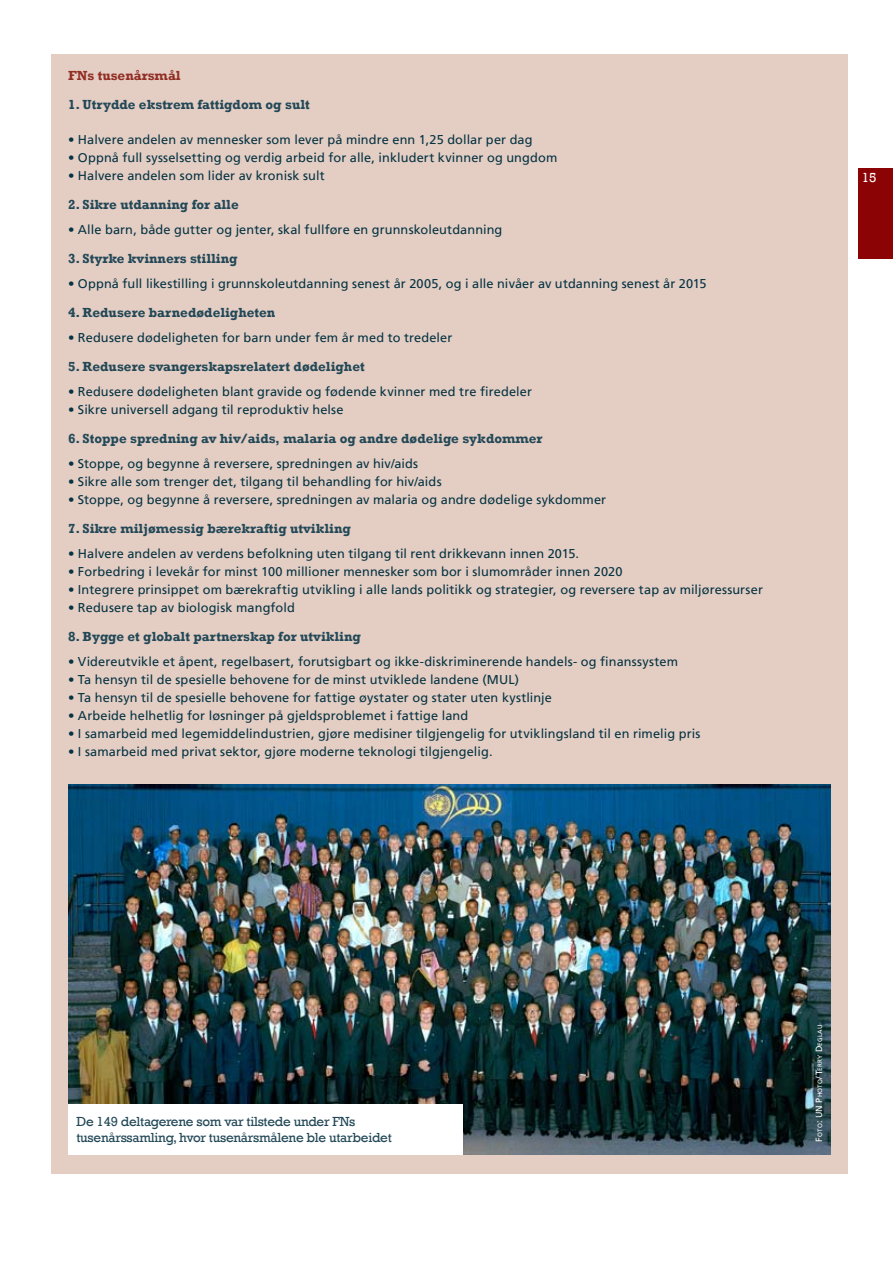
<style>
.page{position:relative;width:893px;height:1263px;background:#fff}
.page>*{position:absolute;margin:0;border:0;box-sizing:border-box;transform-origin:0 0}
.t1{font:700 13.5px "Rockwell";color:#224857}
.t2{font:13.5px/16.2px "Rockwell";letter-spacing:-.02em;color:#224857}
.t3{font:700 13.5px "Rockwell";color:#922f25}
.t4{font:13.5px "Rockwell";color:#fff}
.t5{font:12.75px "Frutiger LT";letter-spacing:.01em;color:#063342}
.t6{font:6.3px "Frutiger LT";letter-spacing:.025em;color:#fff}
.s1{font-size:9px}
</style>
<div class="page">
<div style="left:858px;top:168px;width:35px;height:91px;background:#8b0304"></div>
<div style="left:51px;top:54px;width:796px;height:1119px;background:#e4cec4"></div>
<img style="left:68px;top:785px;width:762px;height:369px">
<div style="left:68px;top:1104px;width:395px;height:50px;background:#fff"></div>
<p class="t3" style="left:68px;top:68px;width:114px">FNs tusenårsmål</p>
<p class="t1" style="left:68px;top:97px;width:243px">1. Utrydde ekstrem fattigdom og sult</p>
<p class="t5" style="left:68px;top:132px;width:466px">• Halvere andelen av mennesker som lever på mindre enn 1,25 dollar per dag</p>
<p class="t5" style="left:68px;top:150px;width:491px">• Oppnå full sysselsetting og verdig arbeid for alle, inkludert kvinner og ungdom</p>
<p class="t5" style="left:68px;top:168px;width:258px">• Halvere andelen som lider av kronisk sult</p>
<p class="t1" style="left:68px;top:196px;width:172px">2. Sikre utdanning for alle</p>
<p class="t5" style="left:68px;top:222px;width:436px">• Alle barn, både gutter og jenter, skal fullføre en grunnskoleutdanning</p>
<p class="t1" style="left:68px;top:250px;width:171px">3. Styrke kvinners stilling</p>
<p class="t5" style="left:68px;top:276px;width:640px">• Oppnå full likestilling i grunnskoleutdanning senest år 2005, og i alle nivåer av utdanning senest år 2015</p>
<p class="t1" style="left:68px;top:304px;width:209px">4. Redusere barnedødeligheten</p>
<p class="t5" style="left:68px;top:330px;width:386px">• Redusere dødeligheten for barn under fem år med to tredeler</p>
<p class="t1" style="left:68px;top:358px;width:298px">5. Redusere svangerskapsrelatert dødelighet</p>
<p class="t5" style="left:68px;top:384px;width:465px">• Redusere dødeligheten blant gravide og fødende kvinner med tre firedeler</p>
<p class="t5" style="left:68px;top:402px;width:277px">• Sikre universell adgang til reproduktiv helse</p>
<p class="t1" style="left:68px;top:430px;width:476px">6. Stoppe spredning av hiv/aids, malaria og andre dødelige sykdommer</p>
<p class="t5" style="left:68px;top:456px;width:352px">• Stoppe, og begynne å reversere, spredningen av hiv/aids</p>
<p class="t5" style="left:68px;top:474px;width:375px">• Sikre alle som trenger det, tilgang til behandling for hiv/aids</p>
<p class="t5" style="left:68px;top:492px;width:540px">• Stoppe, og begynne å reversere, spredningen av malaria og andre dødelige sykdommer</p>
<p class="t1" style="left:68px;top:520px;width:284px">7. Sikre miljømessig bærekraftig utvikling</p>
<p class="t5" style="left:68px;top:546px;width:513px">• Halvere andelen av verdens befolkning uten tilgang til rent drikkevann innen 2015.</p>
<p class="t5" style="left:68px;top:564px;width:556px">• Forbedring i levekår for minst 100 millioner mennesker som bor i slumområder innen 2020</p>
<p class="t5" style="left:68px;top:582px;width:696px">• Integrere prinsippet om bærekraftig utvikling i alle lands politikk og strategier, og reversere tap av miljøressurser</p>
<p class="t5" style="left:68px;top:600px;width:228px">• Redusere tap av biologisk mangfold</p>
<p class="t1" style="left:68px;top:628px;width:294px">8. Bygge et globalt partnerskap for utvikling</p>
<p class="t5" style="left:68px;top:654px;width:612px">• Videreutvikle et åpent, regelbasert, forutsigbart og ikke-diskriminerende handels- og finanssystem</p>
<p class="t5" style="left:68px;top:672px;width:453px">• Ta hensyn til de spesielle behovene for de minst utviklede landene (MUL)</p>
<p class="t5" style="left:68px;top:690px;width:485px">• Ta hensyn til de spesielle behovene for fattige øystater og stater uten kystlinje</p>
<p class="t5" style="left:68px;top:708px;width:402px">• Arbeide helhetlig for løsninger på gjeldsproblemet i fattige land</p>
<p class="t5" style="left:68px;top:726px;width:634px">• I samarbeid med legemiddelindustrien, gjøre medisiner tilgjengelig for utviklingsland til en rimelig pris</p>
<p class="t5" style="left:68px;top:744px;width:426px">• I samarbeid med privat sektor, gjøre moderne teknologi tilgjengelig.</p>
<p class="t4" style="left:862px;top:169px;width:16px">15</p>
<p class="t2" style="left:76px;top:1113px;width:317px">De 149 deltagerene som var tilstede under FNs tusenårssamling,hvor tusenårsmålene ble utarbeidet</p>
<p class="t6" style="left:816px;top:1141px;width:118px;rotate:-90deg"><span class="s1">F</span>oto<span class="s1">: UN P</span>hoto<span class="s1">/T</span>erry <span class="s1">D</span> eglau</p>
</div>
